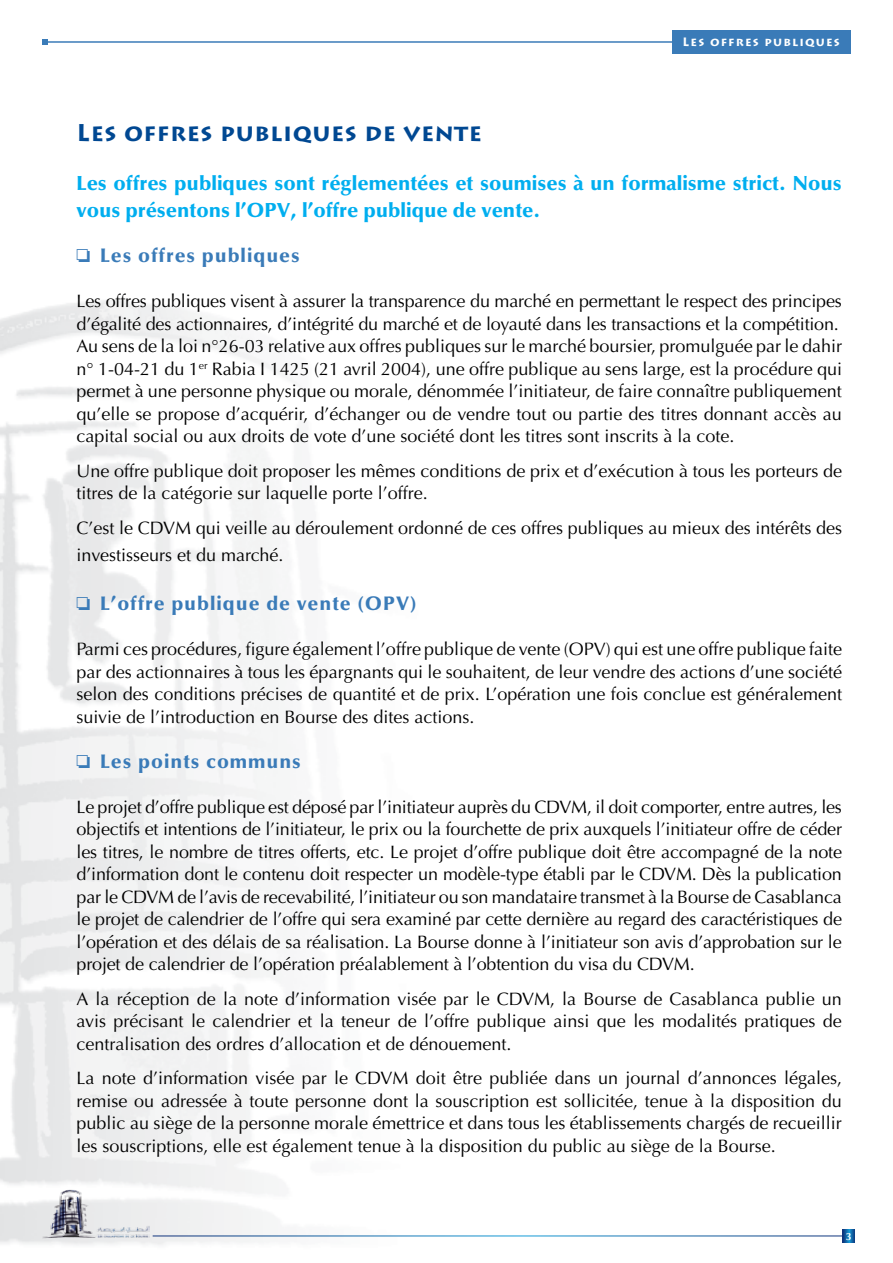
<style>
.page{position:relative;width:893px;height:1263px;background:#fff}
.page>*{position:absolute;margin:0;border:0;box-sizing:border-box;transform-origin:0 0}
.t1{font:700 24px "Lithos Pro";letter-spacing:.025em;color:#004892}
.t2{font:900 20.25px/27px "Optima";color:#00aeef}
.t3{font:900 19.5px "Optima";letter-spacing:.05em;color:#3a7bb8}
.t4{font:18px/22.5px "Optima";color:#000;text-align:justify}
.t5{font:700 12px "Lithos Pro";letter-spacing:.1em;color:#fff}
.t6{font:700 10.5px "Optima";color:#fff}
</style>
<div class="page">
<img style="left:0;top:30px;width:855px;height:1215px">
<img style="left:41px;top:1188px;width:108px;height:50px">
<hr style="left:153px;top:1235px;width:696px;height:1px;background:#fff">
<svg style="left:842px;top:1229px;width:13px;height:13px"></svg>
<hr style="left:43px;top:41px;width:807px;height:2px;background:#3a7bb8">
<div style="left:672px;top:30px;width:178px;height:24px;background:#3a7bb8"></div>
<svg style="left:43px;top:39px;width:5px;height:6px"></svg>
<svg style="left:77px;top:249px;width:13px;height:13px"></svg>
<svg style="left:77px;top:597px;width:13px;height:13px"></svg>
<svg style="left:77px;top:755px;width:13px;height:13px"></svg>
<p class="t5" style="left:683px;top:35px;width:159px">Les offres publiques</p>
<h1 class="t1" style="left:77px;top:118px;width:407px">Les offres publiques de vente</h1>
<p class="t2" style="left:77px;top:170px;width:767px">Les offres publiques sont réglementées et soumises à un formalisme strict. Nous vous présentons l’OPV, l’offre publique de vente.</p>
<p class="t3" style="left:100px;top:244px;width:201px">Les offres publiques</p>
<p class="t4" style="left:77px;top:290px;width:767px;text-align:left">Les offres publiques visent à assurer la transparence du marché en permettant le respect des principes d’égalité des actionnaires, d’intégrité du marché et de loyauté dans les transactions et la compétition.<br>Au sens de la loi n°26-03 relative aux offres publiques sur le marché boursier, promulguée par le dahir n° 1-04-21 du 1<sup>er</sup> Rabia I 1425 (21 avril 2004), une offre publique au sens large, est la procédure qui permet à une personne physique ou morale, dénommée l’initiateur, de faire connaître publiquement qu’elle se propose d’acquérir, d’échanger ou de vendre tout ou partie des titres donnant accès au capital social ou aux droits de vote d’une société dont les titres sont inscrits à la cote.</p>
<p class="t4" style="left:77px;top:460px;width:767px">Une offre publique doit proposer les mêmes conditions de prix et d’exécution à tous les porteurs de titres de la catégorie sur laquelle porte l’offre.</p>
<p class="t4" style="left:77px;top:514px;width:767px;line-height:27px">C’est le CDVM qui veille au déroulement ordonné de ces offres publiques au mieux des intérêts des investisseurs et du marché.</p>
<p class="t3" style="left:100px;top:592px;width:318px">L’offre publique de vente (OPV)</p>
<p class="t4" style="left:77px;top:638px;width:767px">Parmi ces procédures, figure également l’offre publique de vente (OPV) qui est une offre publique faite par des actionnaires à tous les épargnants qui le souhaitent, de leur vendre des actions d’une société selon des conditions précises de quantité et de prix. L’opération une fois conclue est généralement suivie de l’introduction en Bourse des dites actions.</p>
<p class="t3" style="left:100px;top:750px;width:202px">Les points communs</p>
<p class="t4" style="left:77px;top:796px;width:767px">Le projet d’offre publique est déposé par l’initiateur auprès du CDVM, il doit comporter, entre autres, les objectifs et intentions de l’initiateur, le prix ou la fourchette de prix auxquels l’initiateur offre de céder les titres, le nombre de titres offerts, etc. Le projet d’offre publique doit être accompagné de la note d’information dont le contenu doit respecter un modèle-type établi par le CDVM. Dès la publication par le CDVM de l’avis de recevabilité, l’initiateur ou son mandataire transmet à la Bourse de Casablanca le projet de calendrier de l’offre qui sera examiné par cette dernière au regard des caractéristiques de l’opération et des délais de sa réalisation. La Bourse donne à l’initiateur son avis d’approbation sur le projet de calendrier de l’opération préalablement à l’obtention du visa du CDVM.</p>
<p class="t4" style="left:77px;top:988px;width:767px">A la réception de la note d’information visée par le CDVM, la Bourse de Casablanca publie un avis précisant le calendrier et la teneur de l’offre publique ainsi que les modalités pratiques de centralisation des ordres d’allocation et de dénouement.</p>
<p class="t4" style="left:77px;top:1067px;width:767px">La note d’information visée par le CDVM doit être publiée dans un journal d’annonces légales, remise ou adressée à toute personne dont la souscription est sollicitée, tenue à la disposition du public au siège de la personne morale émettrice et dans tous les établissements chargés de recueillir les souscriptions, elle est également tenue à la disposition du public au siège de la Bourse.</p>
<p class="t6" style="left:846px;top:1230px;width:7px">3</p>
</div>
